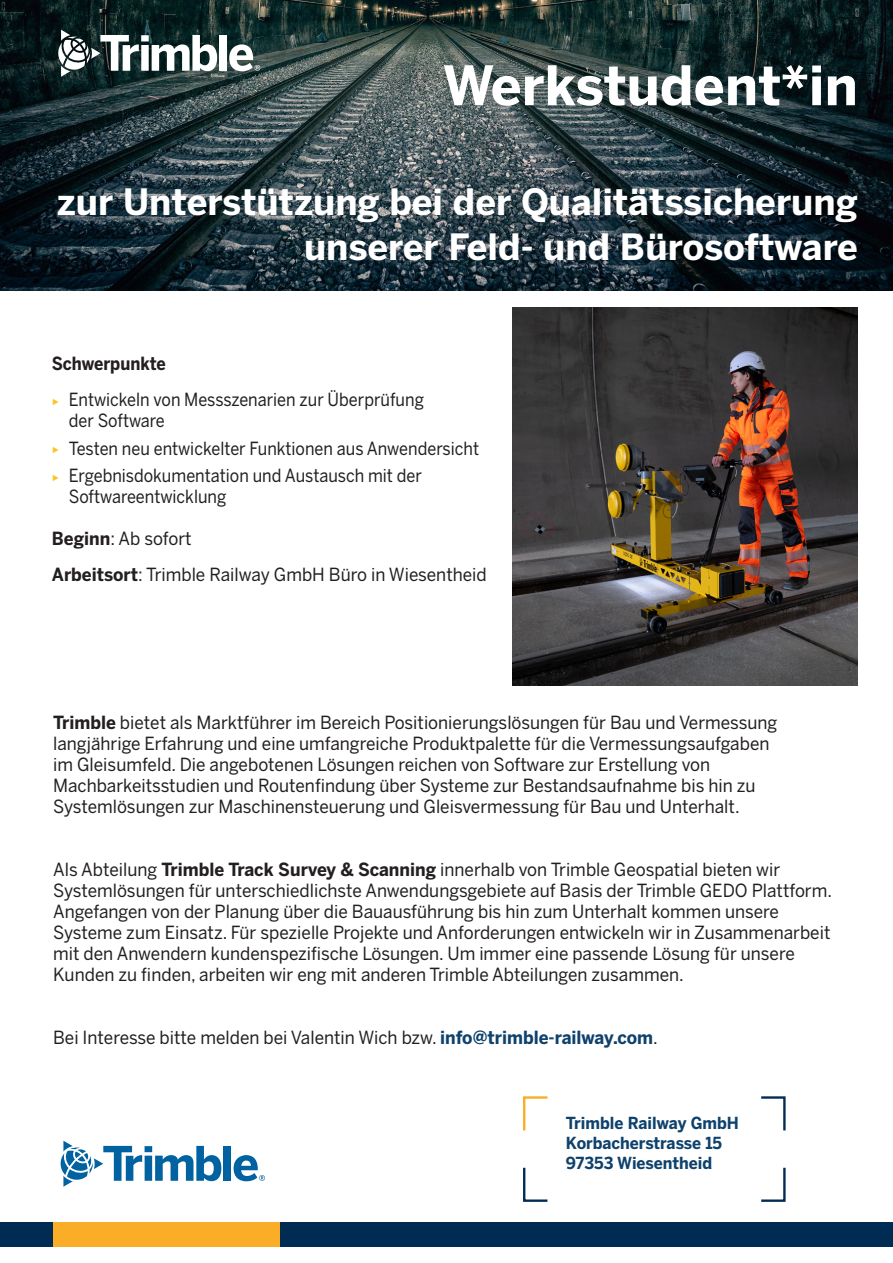
<style>
.page{position:relative;width:893px;height:1263px;background:#fff}
.page>*{position:absolute;margin:0;border:0;box-sizing:border-box;transform-origin:0 0}
.t1{font:700 54px "Benton Sans";color:#fff}
.t2{font:700 36px/45px "Benton Sans";color:#fff;text-align:right}
.t3{font:18px/21px "Benton Sans";color:#231f20;scale:.95 1}
.t4{font:18px/27.5px "Benton Sans";color:#231f20;scale:.9 1}
.t5{font:700 16.5px/19.8px "Benton Sans";color:#0e416c;scale:.95 1}
.s1{font-weight:700}
.s2{font-family:"Arial";font-size:9px;color:#fec422}
.s3{font-weight:700;color:#0e416c}
</style>
<div class="page">
<img style="left:0;top:0;width:893px;height:290px">
<div style="left:219px;top:35px;width:8px;height:36px;background:#fff"></div>
<svg style="left:229px;top:44px;width:31px;height:27px"></svg>
<svg style="left:58px;top:30px;width:159px;height:47px"></svg>
<img style="left:512px;top:307px;width:346px;height:379px">
<svg style="left:523px;top:1167px;width:25px;height:35px"></svg>
<svg style="left:761px;top:1167px;width:25px;height:35px"></svg>
<svg style="left:523px;top:1096px;width:25px;height:35px"></svg>
<svg style="left:761px;top:1096px;width:25px;height:35px"></svg>
<div style="left:0;top:1222px;width:893px;height:25px;background:#002b52"></div>
<div style="left:53px;top:1222px;width:226px;height:25px;background:#faad26"></div>
<div style="left:224px;top:1146px;width:7px;height:35px;background:#0162a2"></div>
<svg style="left:234px;top:1155px;width:31px;height:26px"></svg>
<svg style="left:60px;top:1141px;width:161px;height:46px"></svg>
<h1 class="t1" style="left:443px;top:52px;width:417px">Werkstudent*in</h1>
<h2 class="t2" style="left:57px;top:180px;width:803px">zur Unterstützung bei der Qualitätssicherung unserer Feld- und Bürosoftware</h2>
<p class="t4" style="left:52px;top:346px;width:415px;line-height:36px"><span class="s1">Schwerpunkte<br></span><span class="s2">►</span> Entwickeln von Messszenarien zur Überprüfung</p>
<p class="t4" style="left:52px;top:407px;width:476px;text-indent:17px">der Software<br><span class="s2">►</span> Testen neu entwickelter Funktionen aus Anwendersicht <span class="s2">►</span> Ergebnisdokumentation und Austausch mit der</p>
<p class="t4" style="left:69px;top:483px;width:177px">Softwareentwicklung</p>
<p class="t3" style="left:52px;top:521px;width:459px;line-height:36px"><span class="s1">Beginn</span>: Ab sofort<br><span class="s1">Arbeitsort</span>: Trimble Railway GmbH Büro in Wiesentheid</p>
<p class="t3" style="left:53px;top:712px;width:764px"><span class="s1">Trimble</span> bietet als Marktführer im Bereich Positionierungslösungen für Bau und Vermessung langjährige Erfahrung und eine umfangreiche Produktpalette für die Vermessungsaufgaben im Gleisumfeld. Die angebotenen Lösungen reichen von Software zur Erstellung von Machbarkeitsstudien und Routenfindung über Systeme zur Bestandsaufnahme bis hin zu Systemlösungen zur Maschinensteuerung und Gleisvermessung für Bau und Unterhalt.</p>
<p class="t3" style="left:53px;top:859px;width:821px">Als Abteilung <span class="s1">Trimble Track Survey &amp; Scanning</span> innerhalb von Trimble Geospatial bieten wir Systemlösungen für unterschiedlichste Anwendungsgebiete auf Basis der Trimble GEDO Plattform.<br>Angefangen von der Planung über die Bauausführung bis hin zum Unterhalt kommen unsere Systeme zum Einsatz. Für spezielle Projekte und Anforderungen entwickeln wir in Zusammenarbeit mit den Anwendern kundenspezifische Lösungen. Um immer eine passende Lösung für unsere Kunden zu finden, arbeiten wir eng mit anderen Trimble Abteilungen zusammen.</p>
<p class="t3" style="left:53px;top:1027px;width:638px">Bei Interesse bitte melden bei Valentin Wich bzw. <span class="s3">info@trimble-railway.com</span>.</p>
<p class="t5" style="left:566px;top:1114px;width:184px">Trimble Railway GmbH<br>Korbacherstrasse 15<br>97353 Wiesentheid</p>
</div>
